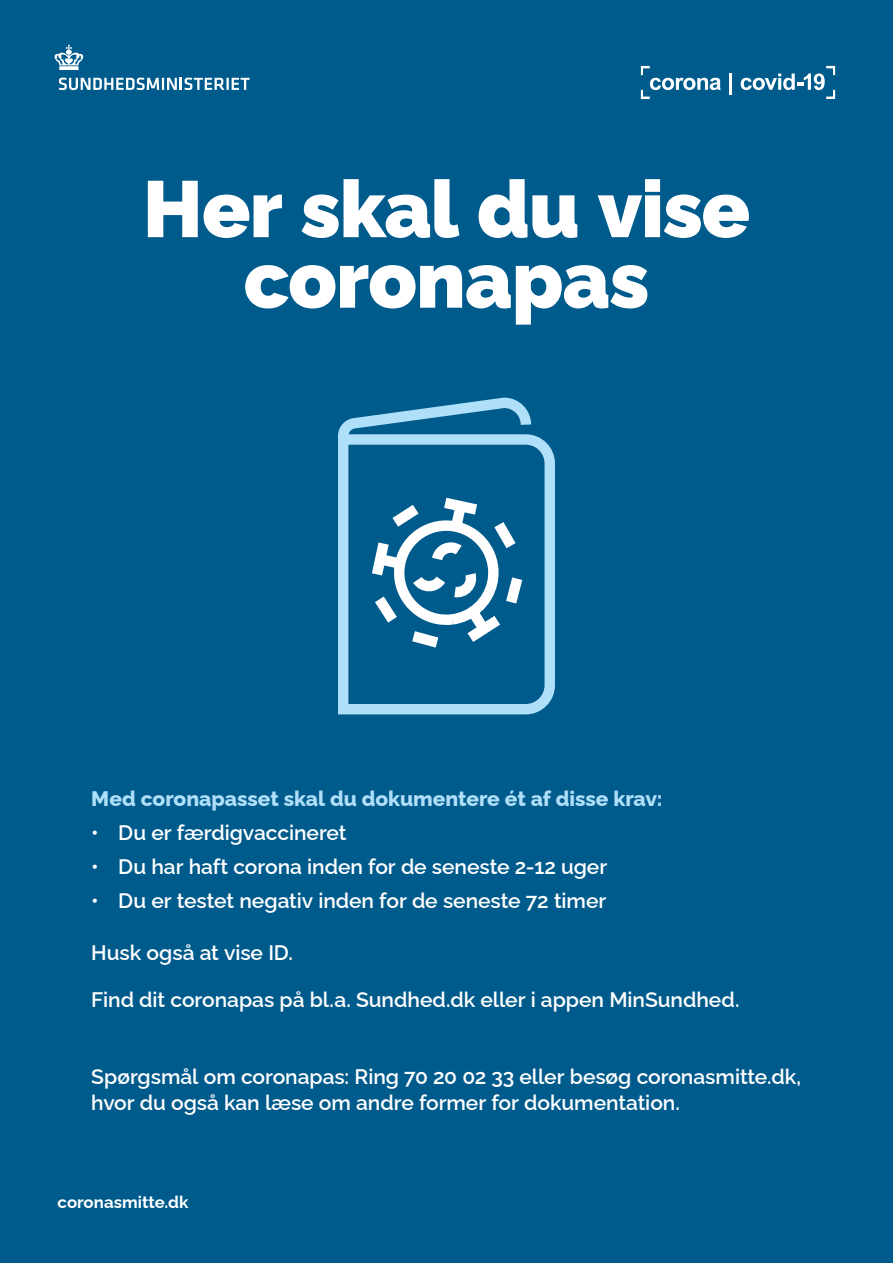
<style>
.page{position:relative;width:893px;height:1263px;background:#005b8d}
.page>*{position:absolute;margin:0;border:0;box-sizing:border-box;transform-origin:0 0}
.t1{font:900 79.5px/70.5px "Raleway";letter-spacing:-.01em;color:#fff;text-align:center}
.t2{font:600 21px/25.5px "Raleway";letter-spacing:-.005em;color:#fff}
.t3{font:800 21px "Raleway";letter-spacing:-.005em;color:#afdff9}
.t4{font:700 16.8px "Raleway";color:#fff}
</style>
<div class="page">
<svg style="left:641px;top:66px;width:80px;height:33px"></svg>
<hr style="left:729px;top:73px;width:3px;height:22px;background:#fff">
<svg style="left:741px;top:66px;width:94px;height:33px"></svg>
<svg style="left:54px;top:45px;width:30px;height:25px"></svg>
<svg style="left:59px;top:77px;width:191px;height:13px"></svg>
<svg style="left:338px;top:436px;width:217px;height:279px"></svg>
<svg style="left:338px;top:397px;width:198px;height:49px"></svg>
<p class="t1" style="left:143px;top:165px;width:608px">Her skal du vise coronapas</p>
<p class="t3" style="left:91px;top:782px;width:573px">Med coronapasset skal du dokumentere ét af disse krav:</p>
<p class="t2" style="left:91px;top:818px;width:257px">• Du er færdigvaccineret</p>
<p class="t2" style="left:91px;top:852px;width:517px">• Du har haft corona inden for de seneste 2-12 uger</p>
<p class="t2" style="left:91px;top:886px;width:517px">• Du er testet negativ inden for de seneste 72 timer</p>
<p class="t2" style="left:91px;top:937px;width:203px">Husk også at vise ID.</p>
<p class="t2" style="left:91px;top:984px;width:650px">Find dit coronapas på bl.a. Sundhed.dk eller i appen MinSundhed.</p>
<p class="t2" style="left:91px;top:1062px;width:711px">Spørgsmål om coronapas: Ring 70 20 02 33 eller besøg coronasmitte.dk, hvor du også kan læse om andre former for dokumentation.</p>
<p class="t4" style="left:58px;top:1189px;width:132px">coronasmitte.dk</p>
</div>
